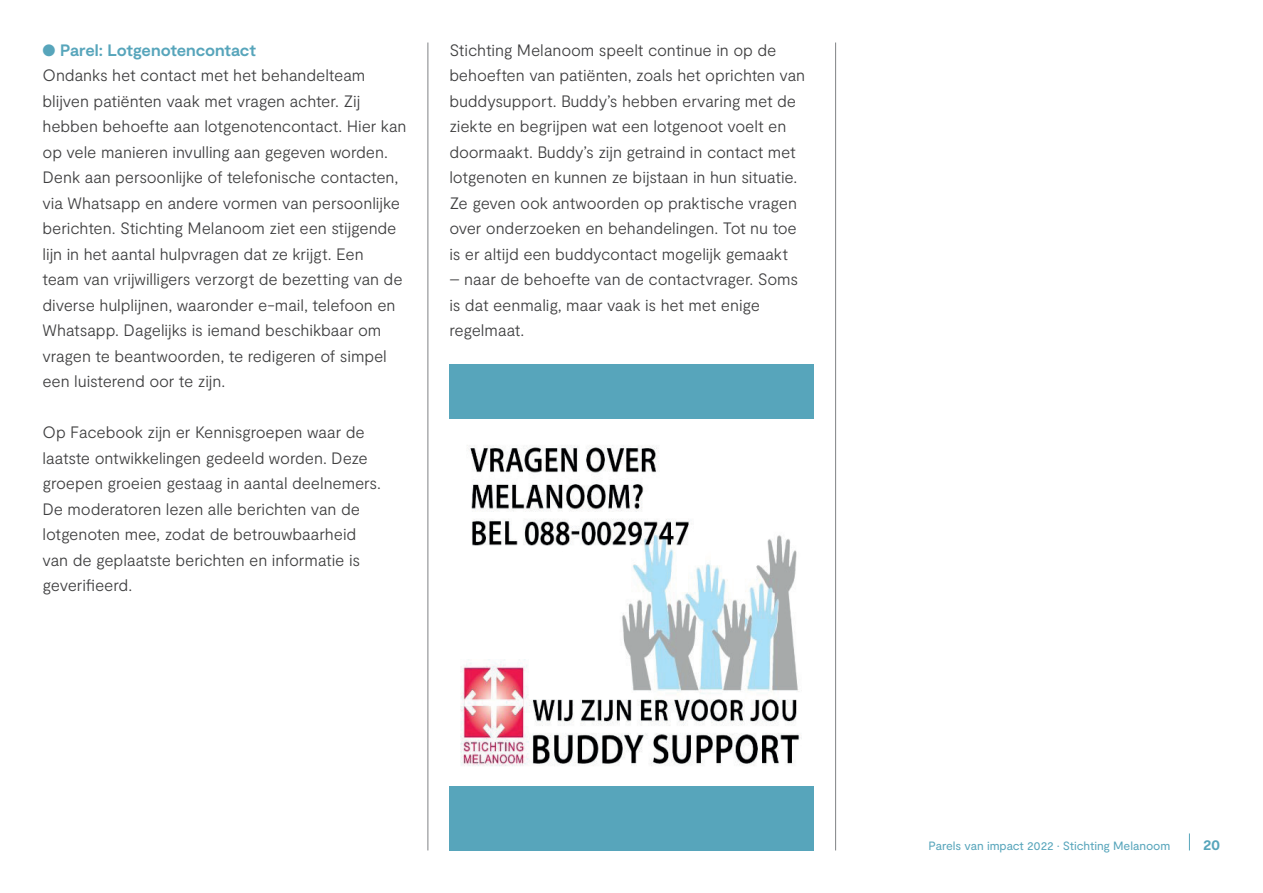
<style>
.page{position:relative;width:1263px;height:893px;background:#fff}
.page>*{position:absolute;margin:0;border:0;box-sizing:border-box;transform-origin:0 0}
.t1{font:300 16.5px/25.5px "Moderat";letter-spacing:-.01em;color:#3e3e3f}
.t2{font:700 15px "Moderat";color:#57a5bb}
.t3{font:12px "Moderat";letter-spacing:-.005em;color:#57a5bb}
.s1{color:#57a5bb}
.s2{font-weight:700;color:#57a5bb}
</style>
<div class="page">
<svg style="left:1189px;top:833px;width:1px;height:17px"></svg>
<div style="left:449px;top:364px;width:365px;height:486px;background:#57a5bb"></div>
<div style="left:449px;top:419px;width:365px;height:366px;background:#fff"></div>
<img style="left:460px;top:445px;width:342px;height:321px">
<hr style="left:428px;top:43px;width:1px;height:807px;background:#808285">
<hr style="left:835px;top:43px;width:1px;height:807px;background:#808285">
<p class="t1" style="left:43px;top:38px;width:366px"><span class="s1">●</span> <span class="s2">Parel: Lotgenotencontact<br></span>Ondanks het contact met het behandelteam blijven patiënten vaak met vragen achter. Zij hebben behoefte aan lotgenotencontact. Hier kan op vele manieren invulling aan gegeven worden.<br>Denk aan persoonlijke of telefonische contacten, via Whatsapp en andere vormen van persoonlijke berichten. Stichting Melanoom ziet een stijgende lijn in het aantal hulpvragen dat ze krijgt. Een<br>team van vrijwilligers verzorgt de bezetting van de diverse hulplijnen, waaronder e-mail, telefoon en Whatsapp. Dagelijks is iemand beschikbaar om vragen te beantwoorden, te redigeren of simpel een luisterend oor te zijn.</p>
<p class="t1" style="left:43px;top:420px;width:340px">Op Facebook zijn er Kennisgroepen waar de laatste ontwikkelingen gedeeld worden. Deze groepen groeien gestaag in aantal deelnemers.<br>De moderatoren lezen alle berichten van de lotgenoten mee, zodat de betrouwbaarheid van de geplaatste berichten en informatie is geverifieerd.</p>
<p class="t1" style="left:449px;top:38px;width:357px">Stichting Melanoom speelt continue in op de behoeften van patiënten, zoals het oprichten van buddysupport. Buddy’s hebben ervaring met de ziekte en begrijpen wat een lotgenoot voelt en doormaakt. Buddy’s zijn getraind in contact met lotgenoten en kunnen ze bijstaan in hun situatie.<br>Ze geven ook antwoorden op praktische vragen over onderzoeken en behandelingen. Tot nu toe is er altijd een buddycontact mogelijk gemaakt</p>
<p class="t1" style="left:449px;top:267px;width:350px">– naar de behoefte van de contactvrager. Soms is dat eenmalig, maar vaak is het met enige regelmaat.</p>
<p class="t3" style="left:929px;top:839px;width:243px">Parels van impact 2022 • Stichting Melanoom</p>
<p class="t2" style="left:1203px;top:836px;width:19px">20</p>
</div>
